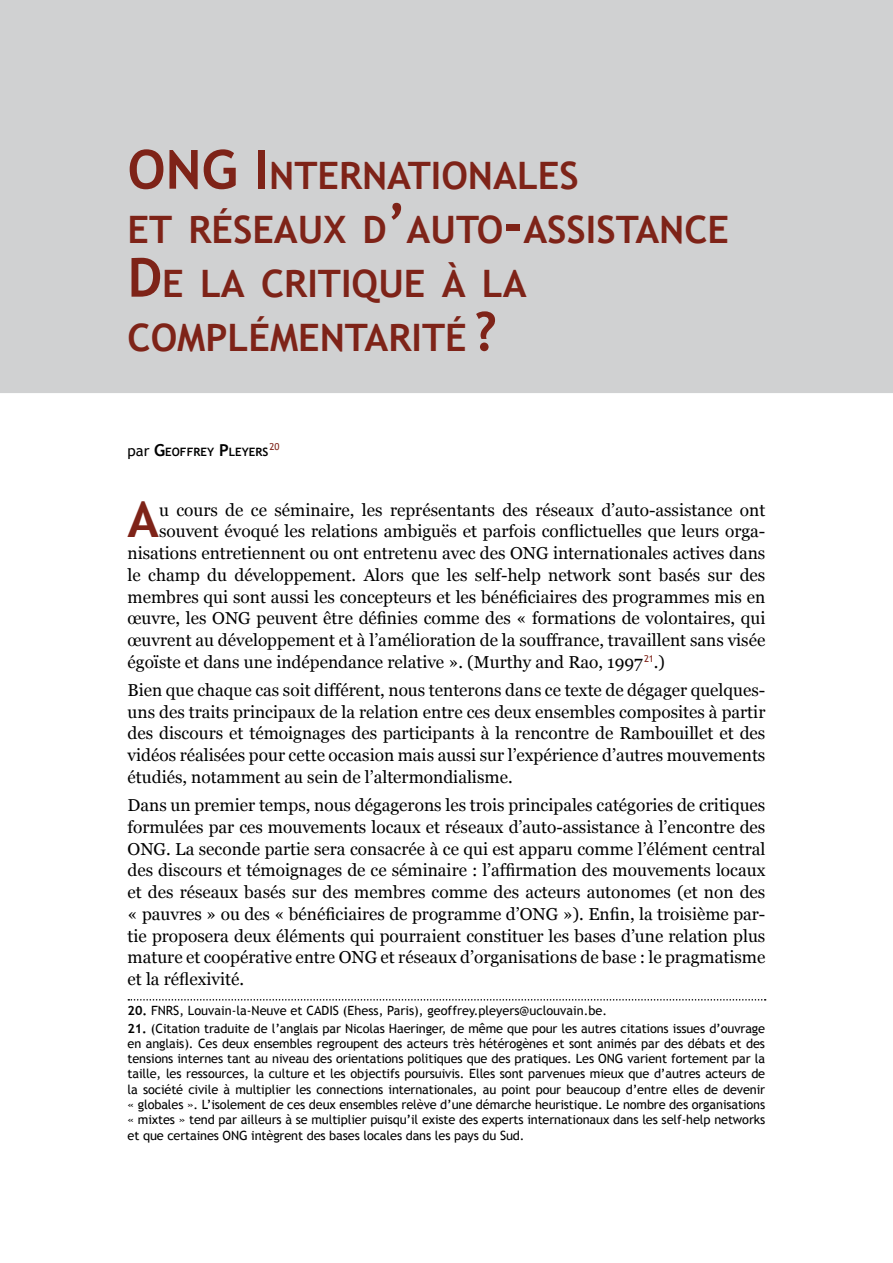
<style>
.page{position:relative;width:893px;height:1263px;background:#fff}
.page>*{position:absolute;margin:0;border:0;box-sizing:border-box;transform-origin:0 0}
.t1{font:700 54px "Trebuchet MS";color:#7e2318}
.t2{font:700 49.65px "Trebuchet MS";color:#7e2318}
.t3{font:700 37.8px/54px "Trebuchet MS";color:#7e2318}
.t4{font:17.25px/21.8px "Georgia";color:#000;text-align:justify}
.t5{font:12.75px/15.3px "Trebuchet MS";color:#000;text-align:justify}
.t6{font:700 11.55px "Trebuchet MS";color:#000}
.t7{font:9.6px "Trebuchet MS";color:#7e2318}
.s1{font-size:54px}
.s2{font-weight:400;font-size:15px}
.s3{font-size:16.5px}
.s4{font-weight:700}
</style>
<div class="page">
<div style="left:0;top:0;width:893px;height:189px;background:#d0d1d2"></div>
<div style="left:0;top:138px;width:893px;height:255px;background:#d0d1d2"></div>
<svg style="left:128px;top:999px;width:638px;height:1px"></svg>
<h1 class="t1" style="left:128px;top:136px;width:37px">ONG</h1>
<h3 class="t3" style="left:128px;top:148px;width:603px;text-indent:126px"><span class="s1">I</span> NTERNATIONALES<br>ET RÉSEAUX D<span class="s1">’</span>AUTO<span class="s1">-</span>ASSISTANCE<br><span class="s1">D</span>E LA CRITIQUE À LA<br>COMPLÉMENTARITÉ <span class="s1">?</span></h3>
<p class="t6" style="left:128px;top:444px;width:142px"><span class="s2">par</span> <span class="s3">G</span>EOFFREY <span class="s3">P</span>LEYERS</p>
<p class="t7" style="left:270px;top:441px;width:12px">20</p>
<h2 class="t2" style="left:128px;top:489px;width:33px">A</h2>
<p class="t4" style="left:159px;top:499px;width:608px">u cours de ce séminaire, les représentants des réseaux d’auto-assistance ont</p>
<p class="t4" style="left:159px;top:520px;width:608px">souvent évoqué les relations ambiguës et parfois conflictuelles que leurs orga-</p>
<p class="t4" style="left:128px;top:542px;width:639px">nisations entretiennent ou ont entretenu avec des ONG internationales actives dans</p>
<p class="t4" style="left:128px;top:564px;width:639px">le champ du développement. Alors que les self-help network sont basés sur des</p>
<p class="t4" style="left:128px;top:586px;width:639px">membres qui sont aussi les concepteurs et les bénéficiaires des programmes mis en</p>
<p class="t4" style="left:128px;top:607px;width:639px">œuvre, les ONG peuvent être définies comme des « formations de volontaires, qui</p>
<p class="t4" style="left:128px;top:629px;width:639px">œuvrent au développement et à l’amélioration de la souffrance, travaillent sans visée</p>
<p class="t4" style="left:128px;top:651px;width:539px">égoïste et dans une indépendance relative ». (Murthy and Rao, 1997 <sup>21</sup>.)</p>
<p class="t4" style="left:128px;top:679px;width:639px">Bien que chaque cas soit différent, nous tenterons dans ce texte de dégager quelques&shy;uns des traits principaux de la relation entre ces deux ensembles composites à partir des discours et témoignages des participants à la rencontre de Rambouillet et des vidéos réalisées pour cette occasion mais aussi sur l’expérience d’autres mouvements étudiés, notamment au sein de l’altermondialisme.</p>
<p class="t4" style="left:128px;top:794px;width:639px">Dans un premier temps, nous dégagerons les trois principales catégories de critiques formulées par ces mouvements locaux et réseaux d’auto-assistance à l’encontre des ONG. La seconde partie sera consacrée à ce qui est apparu comme l’élément central des discours et témoignages de ce séminaire : l’affirmation des mouvements locaux et des réseaux basés sur des membres comme des acteurs autonomes (et non des « pauvres » ou des « bénéficiaires de programme d’ONG »). Enfin, la troisième par&shy;tie proposera deux éléments qui pourraient constituer les bases d’une relation plus mature et coopérative entre ONG et réseaux d’organisations de base : le pragmatisme et la réflexivité.</p>
<p class="t5" style="left:128px;top:1003px;width:481px"><span class="s4">20.</span> FNRS, Louvain-la-Neuve et CADIS (Ehess, Paris), geoffrey.pleyers@uclouvain.be.</p>
<p class="t5" style="left:128px;top:1020px;width:639px"><span class="s4">21.</span> (Citation traduite de l’anglais par Nicolas Haeringer, de même que pour les autres citations issues d’ouvrage en anglais). Ces deux ensembles regroupent des acteurs très hétérogènes et sont animés par des débats et des tensions internes tant au niveau des orientations politiques que des pratiques. Les ONG varient fortement par la taille, les ressources, la culture et les objectifs poursuivis. Elles sont parvenues mieux que d’autres acteurs de la société civile à multiplier les connections internationales, au point pour beaucoup d’entre elles de devenir « globales ». L’isolement de ces deux ensembles relève d’une démarche heuristique. Le nombre des organisations « mixtes » tend par ailleurs à se multiplier puisqu’il existe des experts internationaux dans les self-help networks et que certaines ONG intègrent des bases locales dans les pays du Sud.</p>
</div>
